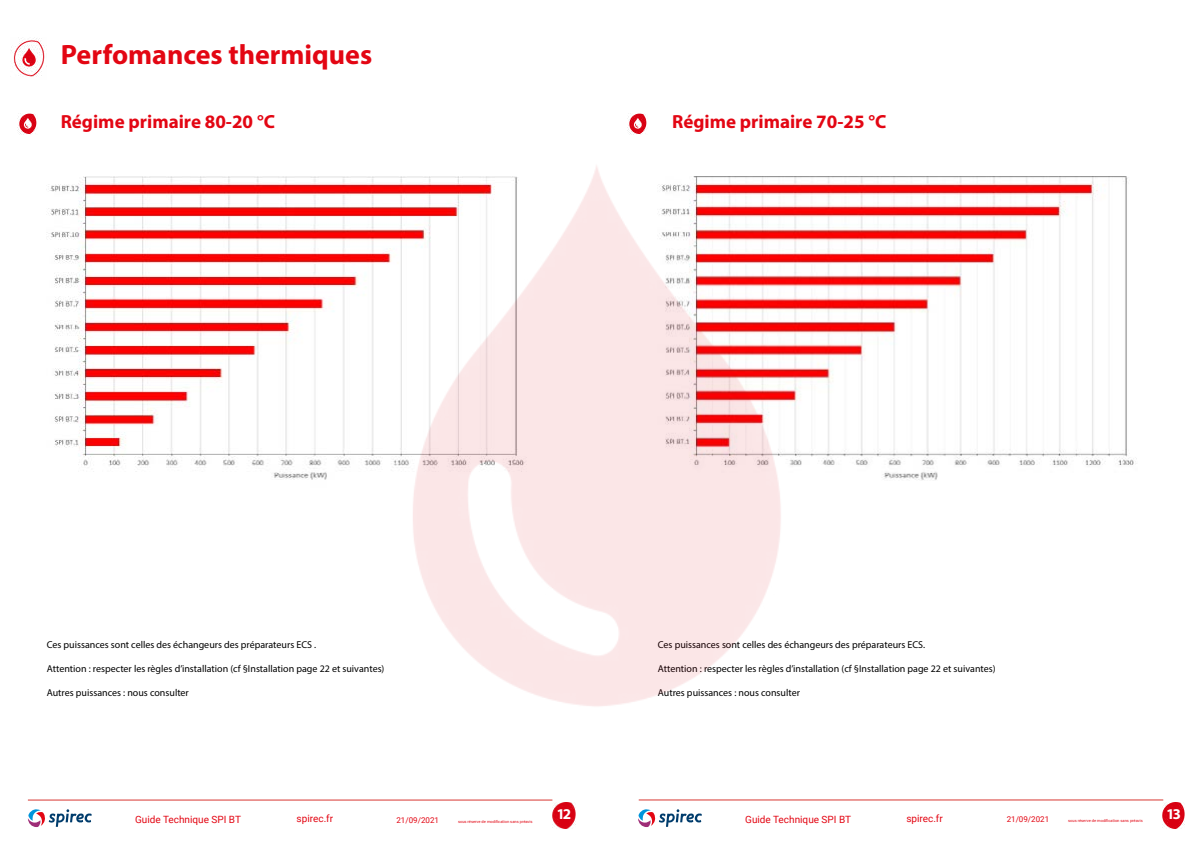
<style>
.page{position:relative;width:1191px;height:842px;background:#fff}
.page>*{position:absolute;margin:0;border:0;box-sizing:border-box;transform-origin:0 0}
.t1{font:700 28px "Myriad Pro";color:#e30613}
.t2{font:700 19px "Myriad Pro";color:#e30613}
.t3{font:700 15px "Myriad Pro";color:#fff}
.t4{font:10px "Myriad Pro";color:#000}
.t5{font:10px "Roboto";color:#e30613}
.t6{font:8px "Roboto";color:#e30613}
.t7{font:4px "Roboto";color:#e30613}
</style>
<div class="page">
<svg style="left:638px;top:809px;width:64px;height:18px"></svg>
<hr style="left:639px;top:799px;width:524px;height:1px;background:#d83832">
<img style="left:553px;top:802px;width:22px;height:26px">
<img style="left:1162px;top:802px;width:22px;height:26px">
<hr style="left:28px;top:799px;width:524px;height:1px;background:#d83832">
<svg style="left:28px;top:809px;width:64px;height:18px"></svg>
<img style="left:48px;top:176px;width:273px;height:304px">
<img style="left:11px;top:38px;width:34px;height:39px">
<img style="left:17px;top:113px;width:20px;height:22px">
<img style="left:856px;top:176px;width:281px;height:304px">
<img style="left:321px;top:113px;width:535px;height:593px">
<h1 class="t1" style="left:61px;top:36px;width:313px">Perfomances thermiques</h1>
<h2 class="t2" style="left:61px;top:109px;width:216px">Régime primaire 80-20 °C</h2>
<p class="t4" style="left:47px;top:638px;width:271px">Ces puissances sont celles des échangeurs des préparateurs ECS .</p>
<p class="t4" style="left:47px;top:662px;width:339px">Attention : respecter les règles d’installation (cf §Installation page 22 et suivantes)</p>
<p class="t4" style="left:47px;top:686px;width:144px">Autres puissances : nous consulter</p>
<h2 class="t2" style="left:672px;top:109px;width:216px">Régime primaire 70-25 °C</h2>
<p class="t4" style="left:658px;top:638px;width:269px">Ces puissances sont celles des échangeurs des préparateurs ECS.</p>
<p class="t4" style="left:658px;top:662px;width:339px">Attention : respecter les règles d’installation (cf §Installation page 22 et suivantes)</p>
<p class="t4" style="left:658px;top:686px;width:144px">Autres puissances : nous consulter</p>
<h3 class="t3" style="left:558px;top:804px;width:15px">12</h3>
<h3 class="t3" style="left:1167px;top:804px;width:15px">13</h3>
<p class="t5" style="left:906px;top:811px;width:38px">spirec.fr</p>
<p class="t5" style="left:135px;top:812px;width:107px">Guide Technique SPI BT</p>
<p class="t5" style="left:297px;top:812px;width:38px">spirec.fr</p>
<p class="t6" style="left:396px;top:814px;width:44px">21/09/2021</p>
<p class="t7" style="left:458px;top:818px;width:76px">sous réserve de modification sans préavis</p>
<p class="t5" style="left:745px;top:812px;width:107px">Guide Technique SPI BT</p>
<p class="t6" style="left:1006px;top:814px;width:44px">21/09/2021</p>
<p class="t7" style="left:1068px;top:818px;width:76px">sous réserve de modification sans préavis</p>
</div>
